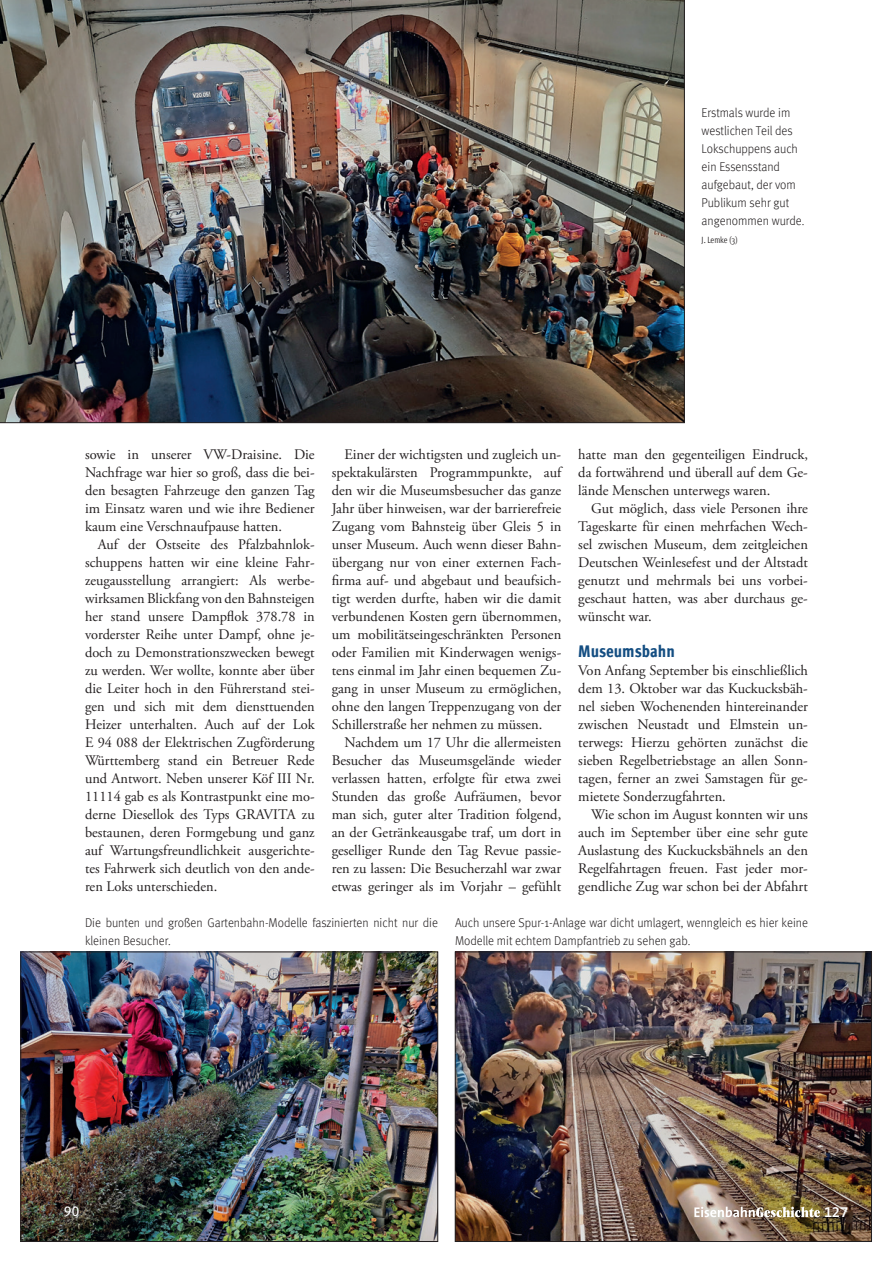
<style>
.page{position:relative;width:893px;height:1263px;background:#fff}
.page>*{position:absolute;margin:0;border:0;box-sizing:border-box;transform-origin:0 0}
.ZUE_Forum{font:800 condensed 16.8px "Meta Pro";color:#144e82}
.t1{font:600 15px "The Sans B6";color:#fff}
.FT{font:14.7px/18px "Adobe Garamond Pro";color:#231f20;text-align:justify}
.FT_ohne_Einzug{font:14.7px/18px "Adobe Garamond Pro";color:#231f20;text-align:justify}
.t2{font:14.25px "Meta Pro";color:#fff}
.BU_Meta{font:300 12.75px/18px "Meta Pro";color:#231f20;scale:.95 1}
.BU_Meta-2{font:condensed 9px "Meta Pro";letter-spacing:-.015em;color:#231f20;scale:.95 1}
</style>
<div class="page">
<img style="left:0;top:0;width:685px;height:423px">
<img style="left:457px;top:954px;width:413px;height:286px">
<div style="left:455px;top:952px;width:417px;height:290px;border:1px solid #231f20"></div>
<img style="left:23px;top:954px;width:413px;height:286px">
<div style="left:21px;top:952px;width:417px;height:290px;border:1px solid #231f20"></div>
<svg style="left:694px;top:1207px;width:126px;height:10px"></svg>
<p class="BU_Meta" style="left:702px;top:103px;width:110px">Erstmals wurde im westlichen Teil des<br>Lokschuppens auch ein Essensstand aufgebaut, der vom<br>Publikum sehr gut angenommen wurde.</p>
<p class="BU_Meta-2" style="left:702px;top:233px;width:39px">J. Lemke (3)</p>
<p class="FT" style="left:85px;top:446px;width:231px">sowie in unserer VW-Draisine. Die Nachfrage war hier so groß, dass die bei&shy;den besagten Fahrzeuge den ganzen Tag im Einsatz waren und wie ihre Bediener kaum eine Verschnaufpause hatten.</p>
<p class="FT" style="left:85px;top:536px;width:231px;text-indent:13px">Auf der Ostseite des Pfalzbahnlok&shy;schuppens hatten wir eine kleine Fahr&shy;zeugausstellung arrangiert: Als werbe&shy;wirksamen Blickfang von den Bahnsteigen her stand unsere Dampflok 378.78 in vorderster Reihe unter Dampf, ohne je&shy;doch zu Demonstrationszwecken bewegt zu werden. Wer wollte, konnte aber über die Leiter hoch in den Führerstand stei&shy;gen und sich mit dem diensttuenden Heizer unterhalten. Auch auf der Lok E 94 088 der Elektrischen Zugförderung Württemberg stand ein Betreuer Rede und Antwort. Neben unserer Köf III Nr.<br>11114 gab es als Kontrastpunkt eine mo&shy;derne Diesellok des Typs GRAVITA zu bestaunen, deren Formgebung und ganz auf Wartungsfreundlichkeit ausgerichte&shy;tes Fahrwerk sich deutlich von den ande&shy;ren Loks unterschieden.</p>
<p class="FT" style="left:332px;top:446px;width:231px;text-indent:13px">Einer der wichtigsten und zugleich un&shy;spektakulärsten Programmpunkte, auf den wir die Museumsbesucher das ganze Jahr über hinweisen, war der barrierefreie Zugang vom Bahnsteig über Gleis 5 in unser Museum. Auch wenn dieser Bahn&shy;übergang nur von einer externen Fach&shy;firma auf- und abgebaut und beaufsich&shy;tigt werden durfte, haben wir die damit verbundenen Kosten gern übernommen, um mobilitätseingeschränkten Personen oder Familien mit Kinderwagen wenigs&shy;tens einmal im Jahr einen bequemen Zu&shy;gang in unser Museum zu ermöglichen, ohne den langen Treppenzugang von der Schillerstraße her nehmen zu müssen.</p>
<p class="FT" style="left:332px;top:734px;width:231px;text-indent:13px">Nachdem um 17 Uhr die allermeisten Besucher das Museumsgelände wieder verlassen hatten, erfolgte für etwa zwei Stunden das große Aufräumen, bevor man sich, guter alter Tradition folgend, an der Getränkeausgabe traf, um dort in geselliger Runde den Tag Revue passie&shy;ren zu lassen: Die Besucherzahl war zwar etwas geringer als im Vorjahr – gefühlt</p>
<p class="FT" style="left:578px;top:446px;width:231px">hatte man den gegenteiligen Eindruck, da fortwährend und überall auf dem Ge&shy;lände Menschen unterwegs waren.</p>
<p class="FT" style="left:578px;top:500px;width:231px;text-indent:13px">Gut möglich, dass viele Personen ihre Tageskarte für einen mehrfachen Wech&shy;sel zwischen Museum, dem zeitgleichen Deutschen Weinlesefest und der Altstadt genutzt und mehrmals bei uns vorbei&shy;geschaut hatten, was aber durchaus ge&shy;wünscht war.</p>
<p class="ZUE_Forum" style="left:578px;top:638px;width:98px">Museumsbahn</p>
<p class="FT_ohne_Einzug" style="left:578px;top:662px;width:231px">Von Anfang September bis einschließlich dem 13. Oktober war das Kuckucksbäh&shy;nel sieben Wochenenden hintereinander zwischen Neustadt und Elmstein un&shy;terwegs: Hierzu gehörten zunächst die sieben Regelbetriebstage an allen Sonn&shy;tagen, ferner an zwei Samstagen für ge&shy;mietete Sonderzugfahrten.</p>
<p class="FT" style="left:578px;top:806px;width:231px;text-indent:13px">Wie schon im August konnten wir uns auch im September über eine sehr gute Auslastung des Kuckucksbähnels an den Regelfahrtagen freuen. Fast jeder mor&shy;gendliche Zug war schon bei der Abfahrt</p>
<p class="BU_Meta" style="left:85px;top:913px;width:373px">Die bunten und großen Gartenbahn-Modelle faszinierten nicht nur die kleinen Besucher.</p>
<p class="BU_Meta" style="left:455px;top:913px;width:373px">Auch unsere Spur-1-Anlage war dicht umlagert, wenngleich es hier keine<br>Modelle mit echtem Dampfantrieb zu sehen gab.</p>
<p class="t2" style="left:64px;top:1200px;width:17px">90</p>
<p class="t1" style="left:824px;top:1203px;width:26px">127</p>
</div>
